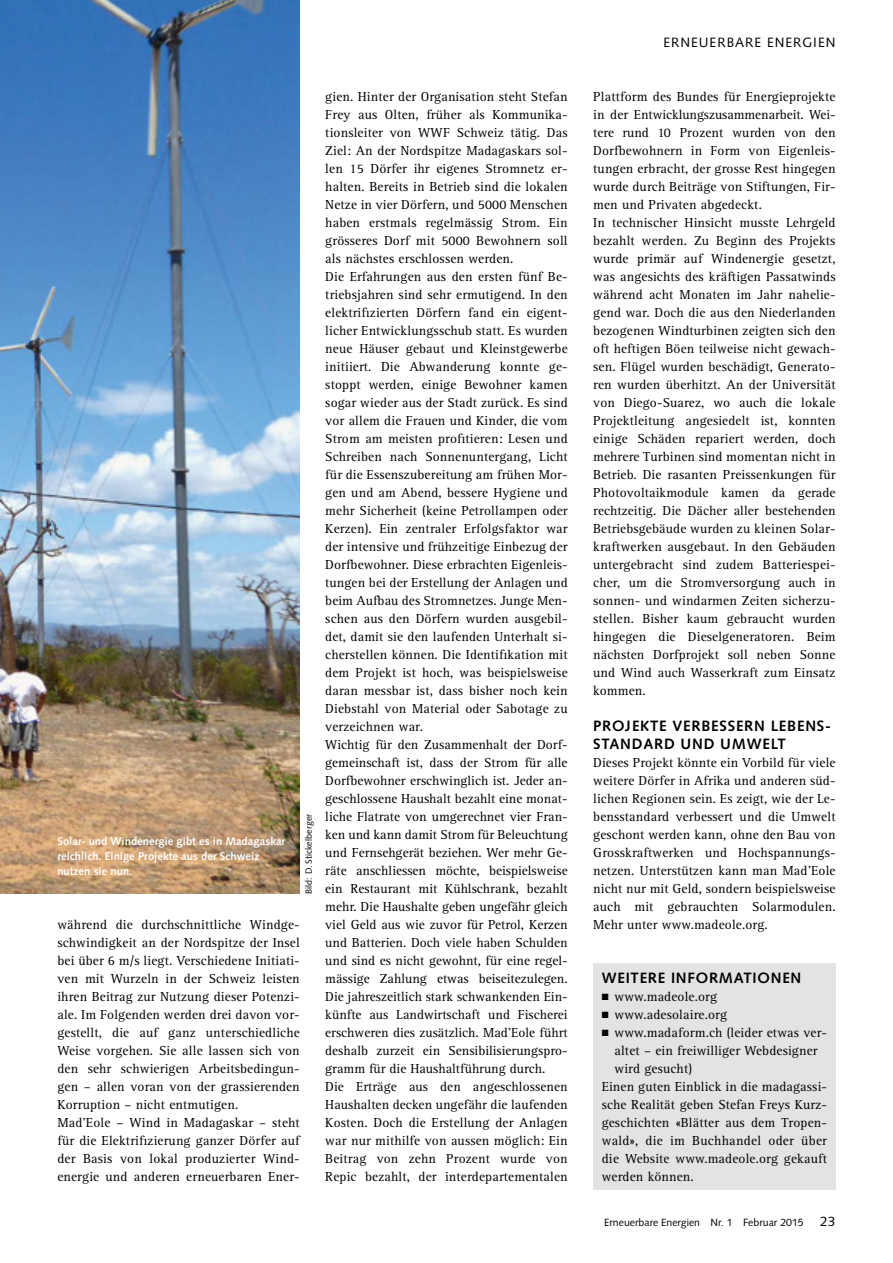
<style>
.page{position:relative;width:893px;height:1263px;background:#fff}
.page>*{position:absolute;margin:0;border:0;box-sizing:border-box;transform-origin:0 0}
.t1{font:700 15px/18px "Syntax LT Std";letter-spacing:.05em;color:#000}
.t2{font:13.5px/18px "Rotis Serif AT";letter-spacing:.01em;color:#000}
.t3{font:13.5px "Syntax LT Std";letter-spacing:.075em;color:#000}
.t4{font:13.35px "Rotis Serif AT";letter-spacing:.005em;color:#000}
.t5{font:700 11.25px/15px "Syntax LT Std";color:#fff}
.t6{font:10.5px "Syntax LT Std";color:#000}
.t7{font:9px "Syntax LT Std";letter-spacing:.01em;color:#000}
.s1{font-size:13.5px}
.s2{font-size:13.35px}
</style>
<div class="page">
<img style="left:0;top:0;width:300px;height:893px">
<div style="left:593px;top:963px;width:243px;height:227px;background:#e3e3e3"></div>
<p class="t3" style="left:663px;top:34px;width:174px">ERNEUERBARE ENERGIEN</p>
<p class="t5" style="left:57px;top:834px;width:229px">Solar- und Windenergie gibt es in Madagaskar reichlich. Einige Projekte aus der Schweiz nutzen sie nun.</p>
<p class="t7" style="left:303px;top:894px;width:82px;rotate:-90deg">Bild: D. Stickelberger</p>
<p class="t2" style="left:57px;top:916px;width:244px">während die durchschnittliche Windge&shy;schwindigkeit an der Nordspitze der Insel bei über 6 m/s liegt. Verschiedene Initiati&shy;ven mit Wurzeln in der Schweiz leisten ihren Beitrag zur Nutzung dieser Potenzi&shy;ale. Im Folgenden werden drei davon vor&shy;gestellt, die auf ganz unterschiedliche Weise vorgehen. Sie alle lassen sich von den sehr schwierigen Arbeitsbedingun&shy;gen – allen voran von der grassierenden Korruption – nicht entmutigen.<br>Mad'Eole – Wind in Madagaskar – steht für die Elektrifizierung ganzer Dörfer auf der Basis von lokal produzierter Wind&shy;energie und anderen erneuerbaren Ener-</p>
<p class="t2" style="left:325px;top:88px;width:244px">gien. Hinter der Organisation steht Stefan Frey aus Olten, früher als Kommunika&shy;tionsleiter von WWF Schweiz tätig. Das Ziel: An der Nordspitze Madagaskars sol&shy;len 15 Dörfer ihr eigenes Stromnetz er&shy;halten. Bereits in Betrieb sind die lokalen Netze in vier Dörfern, und 5000 Menschen haben erstmals regelmässig Strom. Ein grösseres Dorf mit 5000 Bewohnern soll als nächstes erschlossen werden.<br>Die Erfahrungen aus den ersten fünf Be&shy;triebsjahren sind sehr ermutigend. In den elektrifizierten Dörfern fand ein eigent&shy;licher Entwicklungsschub statt. Es wurden neue Häuser gebaut und Kleinstgewerbe initiiert. Die Abwanderung konnte ge&shy;stoppt werden, einige Bewohner kamen sogar wieder aus der Stadt zurück. Es sind vor allem die Frauen und Kinder, die vom Strom am meisten profitieren: Lesen und Schreiben nach Sonnenuntergang, Licht für die Essenszubereitung am frühen Mor&shy;gen und am Abend, bessere Hygiene und mehr Sicherheit (keine Petrollampen oder Kerzen). Ein zentraler Erfolgsfaktor war der intensive und frühzeitige Einbezug der Dorfbewohner. Diese erbrachten Eigenleis&shy;tungen bei der Erstellung der Anlagen und beim Aufbau des Stromnetzes. Junge Men&shy;schen aus den Dörfern wurden ausgebil&shy;det, damit sie den laufenden Unterhalt si&shy;cherstellen können. Die Identifikation mit dem Projekt ist hoch, was beispielsweise daran messbar ist, dass bisher noch kein Diebstahl von Material oder Sabotage zu verzeichnen war.<br>Wichtig für den Zusammenhalt der Dorf&shy;gemeinschaft ist, dass der Strom für alle Dorfbewohner erschwinglich ist. Jeder an&shy;geschlossene Haushalt bezahlt eine monat&shy;liche Flatrate von umgerechnet vier Fran&shy;ken und kann damit Strom für Beleuchtung und Fernsehgerät beziehen. Wer mehr Ge&shy;räte anschliessen möchte, beispielsweise ein Restaurant mit Kühlschrank, bezahlt mehr. Die Haushalte geben ungefähr gleich viel Geld aus wie zuvor für Petrol, Kerzen und Batterien. Doch viele haben Schulden und sind es nicht gewohnt, für eine regel&shy;mässige Zahlung etwas beiseitezulegen.<br>Die jahreszeitlich stark schwankenden Ein&shy;künfte aus Landwirtschaft und Fischerei erschweren dies zusätzlich. Mad’Eole führt deshalb zurzeit ein Sensibilisierungspro&shy;gramm für die Haushaltführung durch.<br>Die Erträge aus den angeschlossenen Haushalten decken ungefähr die laufenden Kosten. Doch die Erstellung der Anlagen war nur mithilfe von aussen möglich: Ein Beitrag von zehn Prozent wurde von Repic bezahlt, der interdepartementalen</p>
<p class="t2" style="left:593px;top:88px;width:244px">Plattform des Bundes für Energieprojekte in der Entwicklungszusammenarbeit. Wei&shy;tere rund 10 Prozent wurden von den Dorfbewohnern in Form von Eigenleis&shy;tungen erbracht, der grosse Rest hingegen wurde durch Beiträge von Stiftungen, Fir&shy;men und Privaten abgedeckt.<br>In technischer Hinsicht musste Lehrgeld bezahlt werden. Zu Beginn des Projekts wurde primär auf Windenergie gesetzt, was angesichts des kräftigen Passatwinds während acht Monaten im Jahr nahelie&shy;gend war. Doch die aus den Niederlanden bezogenen Windturbinen zeigten sich den oft heftigen Böen teilweise nicht gewach&shy;sen. Flügel wurden beschädigt, Generato&shy;ren wurden überhitzt. An der Universität von Diego-Suarez, wo auch die lokale Projektleitung angesiedelt ist, konnten einige Schäden repariert werden, doch mehrere Turbinen sind momentan nicht in Betrieb. Die rasanten Preissenkungen für</p>
<p class="t4" style="left:593px;top:485px;width:244px"><span class="s1">Photo</span>voltaikmodule kamen da gerade</p>
<p class="t2" style="left:593px;top:502px;width:244px;text-align:justify"><span class="s2">rechtzei</span>tig. Die Dächer aller bestehenden Betriebsgebäude wurden zu kleinen Solar&shy;kraftwerken ausgebaut. In den Gebäuden untergebracht sind zudem Batteriespei&shy;cher, um die Stromversorgung auch in sonnen- und windarmen Zeiten sicherzu&shy;stellen. Bisher kaum gebraucht wurden hingegen die Dieselgeneratoren. Beim nächsten Dorfprojekt soll neben Sonne und Wind auch Wasserkraft zum Einsatz kommen.</p>
<p class="t1" style="left:593px;top:717px;width:239px">PROJEKTE VERBESSERN LEBENS-<br>STANDARD UND UMWELT</p>
<p class="t2" style="left:593px;top:754px;width:244px;text-align:justify">Dieses Projekt könnte ein Vorbild für viele weitere Dörfer in Afrika und anderen süd&shy;lichen Regionen sein. Es zeigt, wie der Le&shy;bensstandard verbessert und die Umwelt geschont werden kann, ohne den Bau von Grosskraftwerken und Hochspannungs&shy;netzen. Unterstützen kann man Mad’Eole nicht nur mit Geld, sondern beispielsweise auch mit gebrauchten Solarmodulen.<br>Mehr unter www.madeole.org.</p>
<p class="t1" style="left:602px;top:969px;width:201px">WEITERE INFORMATIONEN</p>
<p class="t2" style="left:602px;top:988px;width:117px">■ www.madeole.org</p>
<p class="t2" style="left:602px;top:1006px;width:127px">■ www.adesolaire.org</p>
<p class="t2" style="left:602px;top:1024px;width:227px">■ www.madaform.ch (leider etwas ver-</p>
<p class="t2" style="left:614px;top:1042px;width:205px">altet – ein freiwilliger Webdesigner</p>
<p class="t2" style="left:614px;top:1060px;width:79px">wird gesucht)</p>
<p class="t2" style="left:602px;top:1078px;width:227px">Einen guten Einblick in die madagassi-</p>
<p class="t2" style="left:602px;top:1096px;width:227px">sche Realität geben Stefan Freys Kurz-</p>
<p class="t2" style="left:602px;top:1114px;width:227px">geschichten «Blätter aus dem Tropen-</p>
<p class="t2" style="left:602px;top:1132px;width:227px">wald», die im Buchhandel oder über</p>
<p class="t2" style="left:602px;top:1150px;width:227px">die Website www.madeole.org gekauft</p>
<p class="t2" style="left:602px;top:1168px;width:94px">werden können.</p>
<p class="t6" style="left:604px;top:1216px;width:233px">Erneuerbare Energien Nr. 1 Februar 2015 <span class="s1">23</span></p>
</div>
